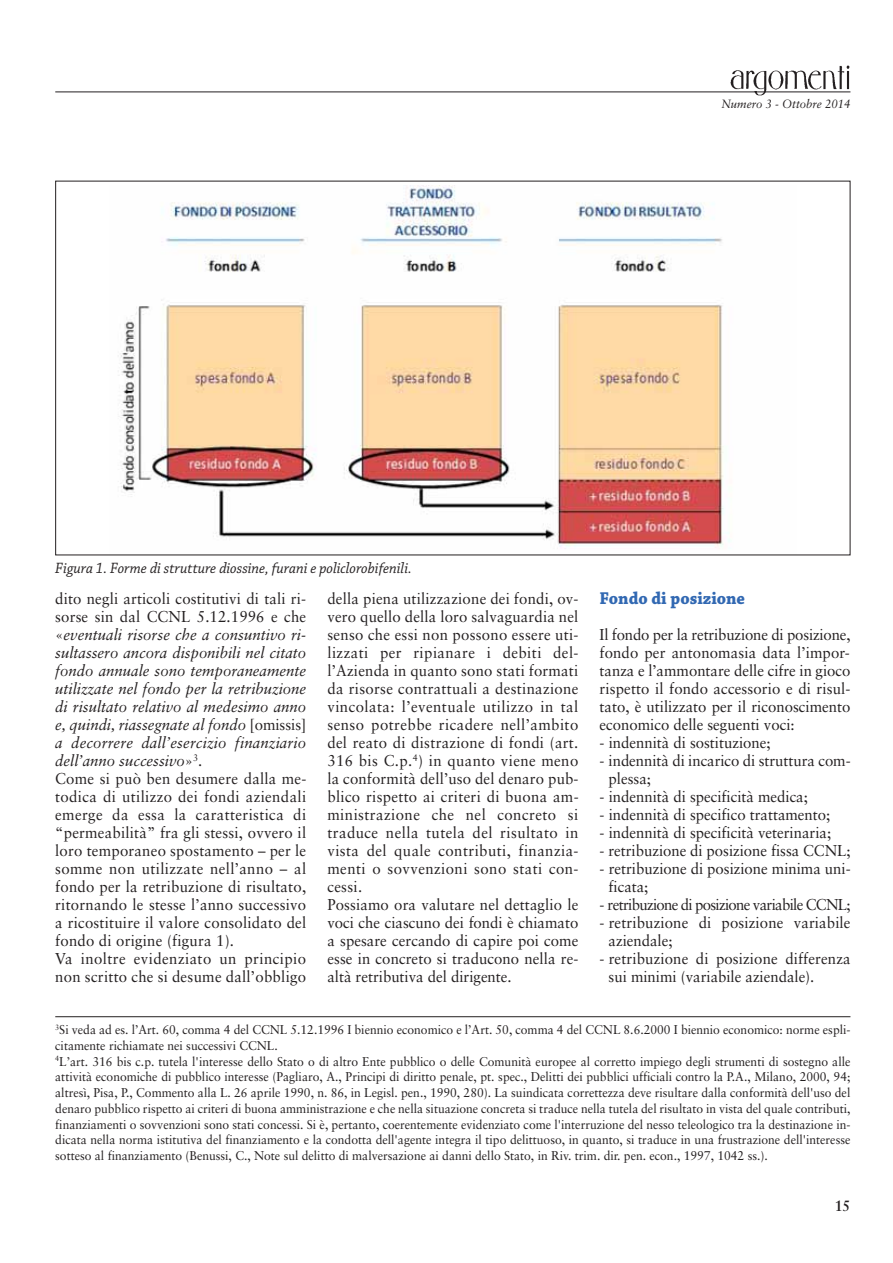
<style>
.page{position:relative;width:893px;height:1263px;background:#fff}
.page>*{position:absolute;margin:0;border:0;box-sizing:border-box;transform-origin:0 0}
.t1{font:700 18px "Chaparral Pro";color:#3168b2;scale:.95 1}
.t2{font:15.75px/18px "Sabon";letter-spacing:.015em;color:#231f20;scale:.95 1}
.t3{font:italic 15.75px "Chaparral Pro";color:#231f20;scale:.95 1}
.t4{font:15.75px/18px "Sabon";letter-spacing:-.005em;color:#231f20;scale:.95 1}
.t5{font:15.75px "Sabon";letter-spacing:-.045em;color:#231f20;scale:.95 1}
.t6{font:700 15px "Sabon";color:#231f20;scale:.95 1}
.t7{font:12.75px/15.8px "Sabon";color:#231f20;scale:.95 1}
.t8{font:italic 12px "Sabon";color:#231f20;scale:.95 1}
.s1{font-style:italic}
</style>
<div class="page">
<hr style="left:55px;top:91px;width:795px;height:1px;background:#231f20">
<img style="left:730px;top:66px;width:119px;height:30px">
<hr style="left:55px;top:1016px;width:795px;height:1px;background:#231f20">
<img style="left:118px;top:186px;width:612px;height:363px">
<p class="t3" style="left:55px;top:562px;width:377px">Figura 1. Forme di strutture diossine, furani e policlorobifenili.</p>
<p class="t8" style="left:721px;top:99px;width:137px">Numero 3 - Ottobre 2014</p>
<p class="t2" style="left:55px;top:591px;width:266px">dito negli articoli costitutivi di tali ri&shy;sorse sin dal CCNL 5.12.1996 e che «<span class="s1">eventuali risorse che a consuntivo ri&shy;sultassero ancora disponibili nel citato fondo annuale sono temporaneamente utilizzate nel fondo per la retribuzione di risultato relativo al medesimo anno e, quindi, riassegnate al fondo</span> [omissis] <span class="s1">a decorrere dall’esercizio finanziario dell’anno successivo</span>»<sup>3</sup>.<br>Come si può ben desumere dalla me&shy;todica di utilizzo dei fondi aziendali emerge da essa la caratteristica di “permeabilità” fra gli stessi, ovvero il loro temporaneo spostamento – per le somme non utilizzate nell’anno – al fondo per la retribuzione di risultato, ritornando le stesse l’anno successivo a ricostituire il valore consolidato del fondo di origine (figura 1).<br>Va inoltre evidenziato un principio non scritto che si desume dall’obbligo</p>
<p class="t2" style="left:327px;top:591px;width:266px">della piena utilizzazione dei fondi, ov&shy;vero quello della loro salvaguardia nel senso che essi non possono essere uti&shy;lizzati per ripianare i debiti del&shy;l’Azienda in quanto sono stati formati da risorse contrattuali a destinazione vincolata: l’eventuale utilizzo in tal senso potrebbe ricadere nell’ambito del reato di distrazione di fondi (art.<br>316 bis C.p.<sup>4</sup>) in quanto viene meno la conformità dell’uso del denaro pub&shy;blico rispetto ai criteri di buona am&shy;ministrazione che nel concreto si traduce nella tutela del risultato in vista del quale contributi, finanzia&shy;menti o sovvenzioni sono stati con&shy;cessi.<br>Possiamo ora valutare nel dettaglio le voci che ciascuno dei fondi è chiamato a spesare cercando di capire poi come esse in concreto si traducono nella re&shy;altà retributiva del dirigente.</p>
<p class="t1" style="left:600px;top:591px;width:155px">Fondo di posizione</p>
<p class="t2" style="left:600px;top:627px;width:266px;text-align:justify">Il fondo per la retribuzione di posizione, fondo per antonomasia data l’impor&shy;tanza e l’ammontare delle cifre in gioco rispetto il fondo accessorio e di risul&shy;tato, è utilizzato per il riconoscimento economico delle seguenti voci:</p>
<p class="t2" style="left:600px;top:735px;width:181px">- indennità di sostituzione;</p>
<p class="t4" style="left:609px;top:753px;width:256px;text-indent:-9px">- indennità di incarico di struttura com&shy;plessa;</p>
<p class="t2" style="left:600px;top:789px;width:221px">- indennità di specificità medica;</p>
<p class="t2" style="left:600px;top:807px;width:244px">- indennità di specifico trattamento;</p>
<p class="t2" style="left:600px;top:825px;width:245px">- indennità di specificità veterinaria;</p>
<p class="t2" style="left:600px;top:843px;width:266px">- retribuzione di posizione fissa CCNL;</p>
<p class="t2" style="left:609px;top:861px;width:256px;text-indent:-9px">- retribuzione di posizione minima uni&shy;ficata;</p>
<p class="t5" style="left:600px;top:898px;width:266px">- retribuzione di posizione variabile CCNL;</p>
<p class="t2" style="left:609px;top:915px;width:256px;text-indent:-9px">- retribuzione di posizione variabile aziendale;</p>
<p class="t2" style="left:609px;top:951px;width:256px;text-indent:-9px">- retribuzione di posizione differenza sui minimi (variabile aziendale).</p>
<p class="t7" style="left:55px;top:1023px;width:838px"><sup>3</sup>Si veda ad es. l’Art. 60, comma 4 del CCNL 5.12.1996 I biennio economico e l’Art. 50, comma 4 del CCNL 8.6.2000 I biennio economico: norme espli&shy;citamente richiamate nei successivi CCNL.<br><sup>4</sup>L’art. 316 bis c.p. tutela l'interesse dello Stato o di altro Ente pubblico o delle Comunità europee al corretto impiego degli strumenti di sostegno alle attività economiche di pubblico interesse (Pagliaro, A., Principi di diritto penale, pt. spec., Delitti dei pubblici ufficiali contro la P.A., Milano, 2000, 94; altresì, Pisa, P., Commento alla L. 26 aprile 1990, n. 86, in Legisl. pen., 1990, 280). La suindicata correttezza deve risultare dalla conformità dell'uso del denaro pubblico rispetto ai criteri di buona amministrazione e che nella situazione concreta si traduce nella tutela del risultato in vista del quale contributi, finanziamenti o sovvenzioni sono stati concessi. Si è, pertanto, coerentemente evidenziato come l'interruzione del nesso teleologico tra la destinazione in&shy;dicata nella norma istitutiva del finanziamento e la condotta dell'agente integra il tipo delittuoso, in quanto, si traduce in una frustrazione dell'interesse sotteso al finanziamento (Benussi, C., Note sul delitto di malversazione ai danni dello Stato, in Riv. trim. dir. pen. econ., 1997, 1042 ss.).</p>
<p class="t6" style="left:835px;top:1199px;width:18px">15</p>
</div>
